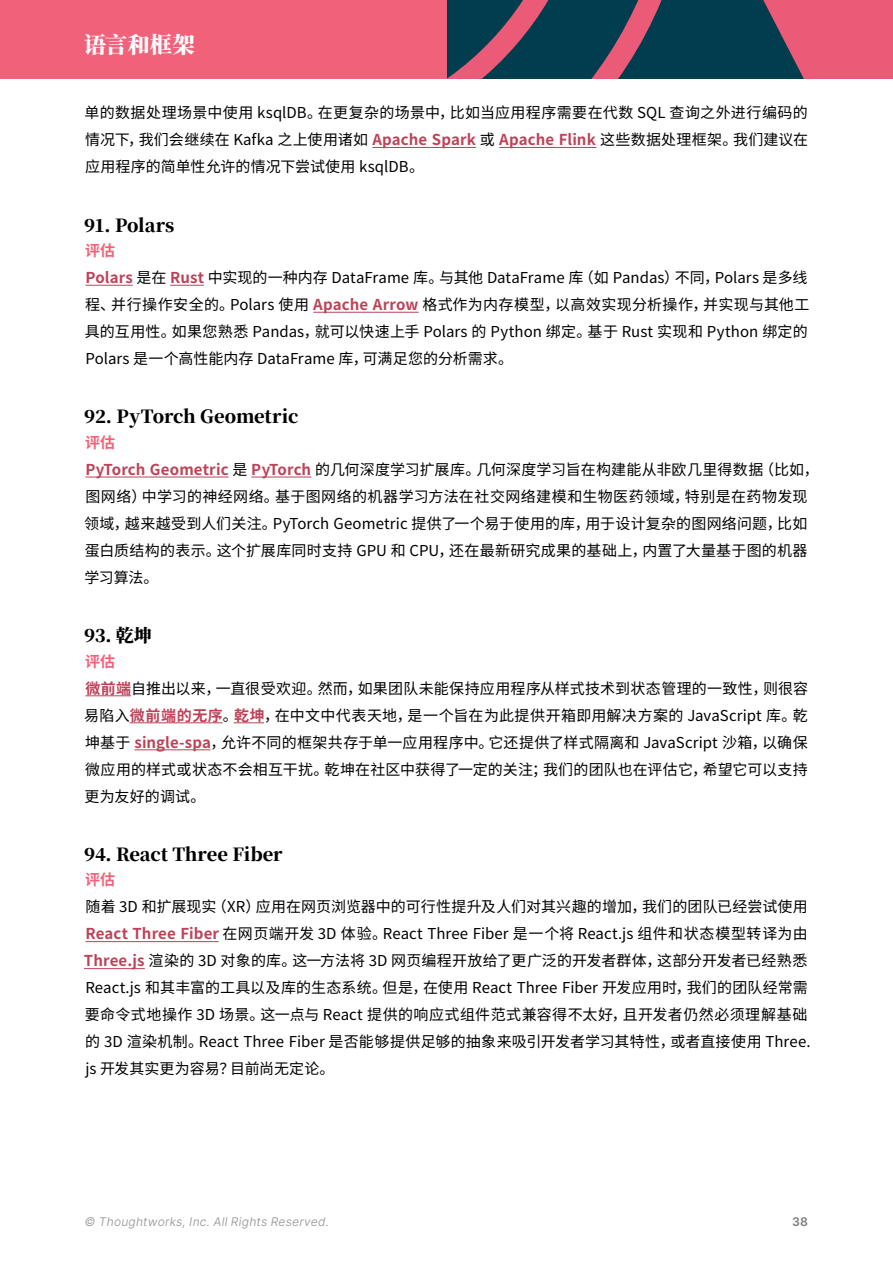
<style>
.page{position:relative;width:893px;height:1263px;background:#fff}
.page>*{position:absolute;margin:0;border:0;box-sizing:border-box;transform-origin:0 0}
.t1{font:900 22.5px "Noto Serif SC";letter-spacing:-.005em;color:#fff}
.blip_title{font:900 18px "Noto Serif SC";letter-spacing:-.01em;color:#000}
.body_copy{font:15px/27px "Noto Sans SC";letter-spacing:.01em;color:#000}
.ring{font:700 15px "Noto Sans SC";letter-spacing:.01em;color:#f2617a}
.t2{font:12px "Inter V";letter-spacing:.02em;color:#9d9d9c}
.t3{font:12px "Inter V";color:#808184}
.s1{font-weight:700;color:#bd4257}
</style>
<div class="page">
<hr style="left:372px;top:147px;width:104px;height:1px;background:#bd4257">
<hr style="left:499px;top:147px;width:97px;height:1px;background:#bd4257">
<hr style="left:85px;top:285px;width:48px;height:1px;background:#bd4257">
<hr style="left:170px;top:285px;width:34px;height:1px;background:#bd4257">
<hr style="left:313px;top:312px;width:106px;height:1px;background:#bd4257">
<hr style="left:85px;top:477px;width:144px;height:1px;background:#bd4257">
<hr style="left:251px;top:477px;width:60px;height:1px;background:#bd4257">
<hr style="left:85px;top:695px;width:46px;height:1px;background:#bd4257">
<hr style="left:129px;top:722px;width:94px;height:1px;background:#bd4257">
<hr style="left:234px;top:722px;width:30px;height:1px;background:#bd4257">
<hr style="left:134px;top:749px;width:77px;height:1px;background:#bd4257">
<hr style="left:85px;top:941px;width:134px;height:1px;background:#bd4257">
<hr style="left:84px;top:968px;width:61px;height:1px;background:#bd4257">
<div style="left:446px;top:0;width:447px;height:79px;background:#003d4f"></div>
<svg style="left:446px;top:0;width:216px;height:79px"></svg>
<svg style="left:763px;top:0;width:130px;height:79px"></svg>
<div style="left:0;top:0;width:446px;height:79px;background:#f2617a"></div>
<h1 class="t1" style="left:84px;top:32px;width:113px">语言和框架</h1>
<p class="body_copy" style="left:85px;top:100px;width:725px;text-align:justify">单的数据处理场景中使用 ksqlDB。在更复杂的场景中，比如当应用程序需要在代数 SQL 查询之外进行编码的情况下，我们会继续在 Kafka 之上使用诸如 <span class="s1">Apache Spark</span> 或 <span class="s1">Apache Flink</span> 这些数据处理框架。我们建议在应用程序的简单性允许的情况下尝试使用 ksqlDB。</p>
<p class="blip_title" style="left:84px;top:215px;width:92px">91. Polars</p>
<p class="ring" style="left:85px;top:242px;width:32px">评估</p>
<p class="body_copy" style="left:85px;top:264px;width:726px"><span class="s1">Polars</span> 是在 <span class="s1">Rust</span> 中实现的一种内存 DataFrame 库。与其他 DataFrame 库（如 Pandas）不同，Polars 是多线程、并行操作安全的。Polars 使用 <span class="s1">Apache Arrow</span> 格式作为内存模型，以高效实现分析操作，并实现与其他工具的互用性。如果您熟悉 Pandas，就可以快速上手 Polars 的 Python 绑定。基于 Rust 实现和 Python 绑定的Polars 是一个高性能内存 DataFrame 库，可满足您的分析需求。</p>
<p class="blip_title" style="left:84px;top:407px;width:216px">92. PyTorch Geometric</p>
<p class="ring" style="left:85px;top:434px;width:32px">评估</p>
<p class="body_copy" style="left:84px;top:456px;width:736px"><span class="s1">PyTorch Geometric</span> 是 <span class="s1">PyTorch</span> 的几何深度学习扩展库。几何深度学习旨在构建能从非欧几里得数据（比如，图网络）中学习的神经网络。基于图网络的机器学习方法在社交网络建模和生物医药领域，特别是在药物发现领域，越来越受到人们关注。PyTorch Geometric 提供了一个易于使用的库，用于设计复杂的图网络问题，比如蛋白质结构的表示。这个扩展库同时支持 GPU 和 CPU，还在最新研究成果的基础上，内置了大量基于图的机器学习算法。</p>
<p class="blip_title" style="left:84px;top:625px;width:69px">93. 乾坤</p>
<p class="ring" style="left:85px;top:653px;width:32px">评估</p>
<p class="body_copy" style="left:84px;top:675px;width:725px;text-align:justify"><span class="s1">微前端</span>自推出以来，一直很受欢迎。然而，如果团队未能保持应用程序从样式技术到状态管理的一致性，则很容易陷入<span class="s1">微前端的无序</span>。<span class="s1">乾坤</span>，在中文中代表天地，是一个旨在为此提供开箱即用解决方案的 JavaScript 库。乾坤基于 <span class="s1">single-spa</span>，允许不同的框架共存于单一应用程序中。它还提供了样式隔离和 JavaScript 沙箱，以确保微应用的样式或状态不会相互干扰。乾坤在社区中获得了一定的关注；我们的团队也在评估它，希望它可以支持更为友好的调试。</p>
<p class="blip_title" style="left:84px;top:844px;width:200px">94. React Three Fiber</p>
<p class="ring" style="left:85px;top:871px;width:32px">评估</p>
<p class="body_copy" style="left:84px;top:894px;width:728px">随着 3D 和扩展现实（XR）应用在网页浏览器中的可行性提升及人们对其兴趣的增加，我们的团队已经尝试使用<span class="s1">React Three Fiber</span> 在网页端开发 3D 体验。React Three Fiber 是一个将 React.js 组件和状态模型转译为由<span class="s1">Three.js</span> 渲染的 3D 对象的库。这一方法将 3D 网页编程开放给了更广泛的开发者群体，这部分开发者已经熟悉React.js 和其丰富的工具以及库的生态系统。但是，在使用 React Three Fiber 开发应用时，我们的团队经常需要命令式地操作 3D 场景。这一点与 React 提供的响应式组件范式兼容得不太好，且开发者仍然必须理解基础的 3D 渲染机制。React Three Fiber 是否能够提供足够的抽象来吸引开发者学习其特性，或者直接使用 Three. js 开发其实更为容易？目前尚无定论。</p>
<p class="t2" style="left:85px;top:1213px;width:246px">© Thoughtworks, Inc. All Rights Reserved.</p>
<p class="t3" style="left:792px;top:1213px;width:17px">38</p>
</div>
